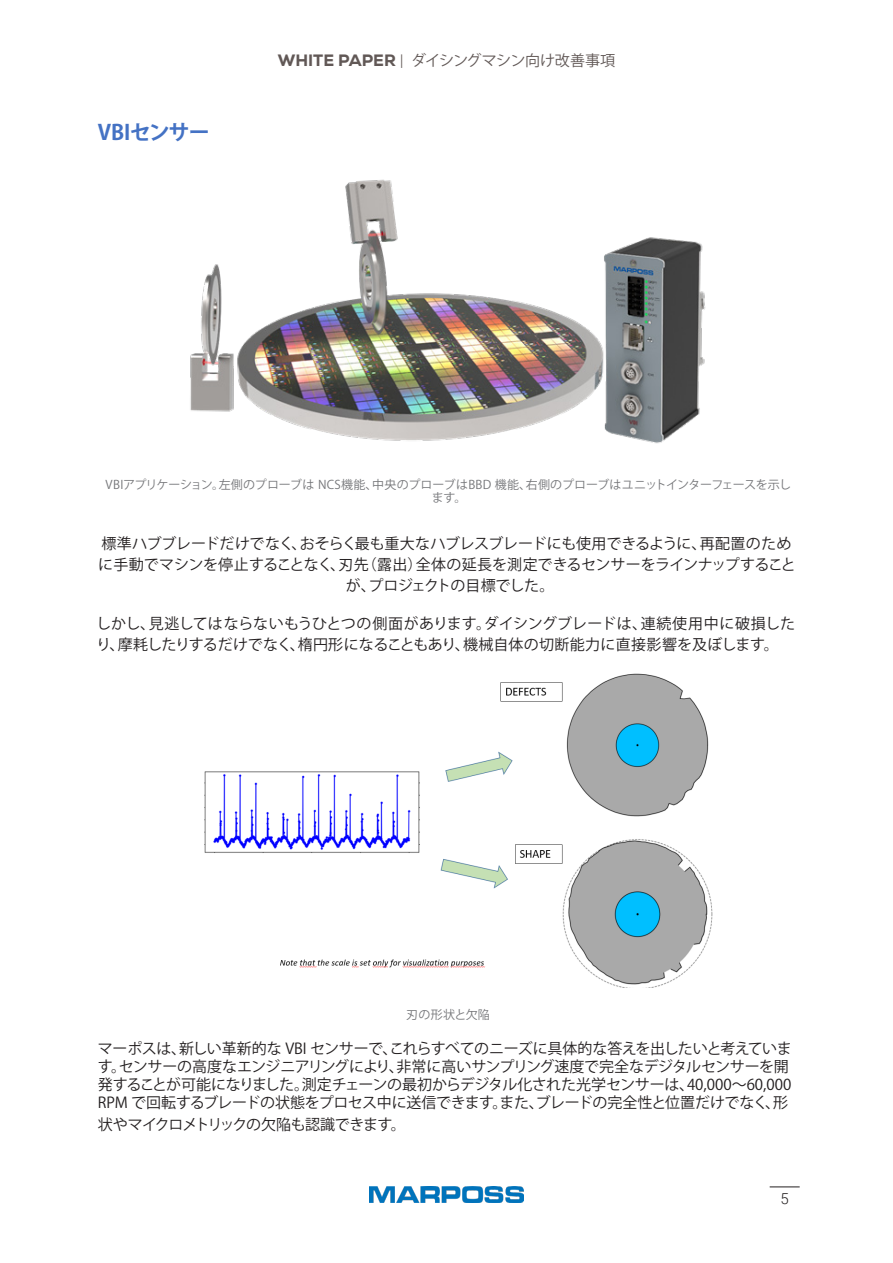
<style>
.page{position:relative;width:893px;height:1263px;background:#fff}
.page>*{position:absolute;margin:0;border:0;box-sizing:border-box;transform-origin:0 0}
.SOTTOTITOLO{font:700 21px "Koz Go Pr 6 N";letter-spacing:-.03em;color:#4472c4}
.Didascalia{font:15px/18px "Koz Go Pr 6 N";letter-spacing:-.02em;color:#231f20;text-align:center}
.TESTO_-_Japan{font:15px/21px "Koz Go Pr 6 N";color:#231f20}
.t1{font:15px "Koz Go Pr 6 N";letter-spacing:-.02em;color:#615856}
.Didascalia-2{font:15px "Koz Go Pr 6 N";letter-spacing:-.05em;color:#231f20}
.t2{font:300 15px "Roboto";color:#231f20}
.Didascalia_-_Japan{font:12px/12.9px "Koz Go Pr 6 N";letter-spacing:-.005em;color:#757679;text-align:center}
.Didascalia_-_Japan-2{font:12px "Koz Go Pr 6 N";letter-spacing:.025em;color:#757679}
.s1{font-family:"Nexa";font-weight:800;font-size:16.5px}
.s2{font-family:"Nexa";font-weight:300;font-size:16.5px}
</style>
<div class="page">
<hr style="left:770px;top:1186px;width:30px;height:1px;background:#231f20">
<img style="left:369px;top:1186px;width:155px;height:16px">
<img style="left:190px;top:179px;width:516px;height:265px">
<img style="left:204px;top:673px;width:509px;height:315px">
<p class="SOTTOTITOLO" style="left:98px;top:121px;width:114px">VBIセンサー</p>
<p class="t1" style="left:278px;top:52px;width:339px"><span class="s1">WHITE PAPER</span> <span class="s2">|</span> ダイシングマシン向け改善事項</p>
<p class="Didascalia_-_Japan" style="left:106px;top:478px;width:687px">VBIアプリケーション。左側のプローブは NCS機能、中央のプローブはBBD 機能、右側のプローブはユニットインターフェースを示します。</p>
<p class="Didascalia" style="left:98px;top:533px;width:699px;line-height:21px">標準ハブブレードだけでなく、おそらく最も重大なハブレスブレードにも使用できるように、再配置のために手動でマシンを停止することなく、刃先（露出）全体の延長を測定できるセンサーをラインナップすることが、プロジェクトの目標でした。</p>
<p class="TESTO_-_Japan" style="left:96px;top:613px;width:700px">しかし、見逃してはならないもうひとつの側面があります。ダイシングブレードは、連続使用中に破損したり、摩耗したりするだけでなく、楕円形になることもあり、機械自体の切断能力に直接影響を及ぼします。</p>
<p class="Didascalia_-_Japan-2" style="left:406px;top:1008px;width:85px">刃の形状と欠陥</p>
<p class="Didascalia" style="left:98px;top:1040px;width:695px;text-align:left">マーポスは、新しい革新的な VBI センサーで、これらすべてのニーズに具体的な答えを出したいと考えています。センサーの高度なエンジニアリングにより、非常に高いサンプリング速度で完全なデジタルセンサーを開発することが可能になりました。測定チェーンの最初からデジタル化された光学センサーは、40,000～60,000<br>RPM で回転するブレードの状態をプロセス中に送信できます。また、ブレードの完全性と位置だけでなく、形</p>
<p class="Didascalia-2" style="left:98px;top:1116px;width:310px">状やマイクロメトリックの欠陥も認識できます。</p>
<p class="t2" style="left:780px;top:1188px;width:10px">5</p>
</div>
